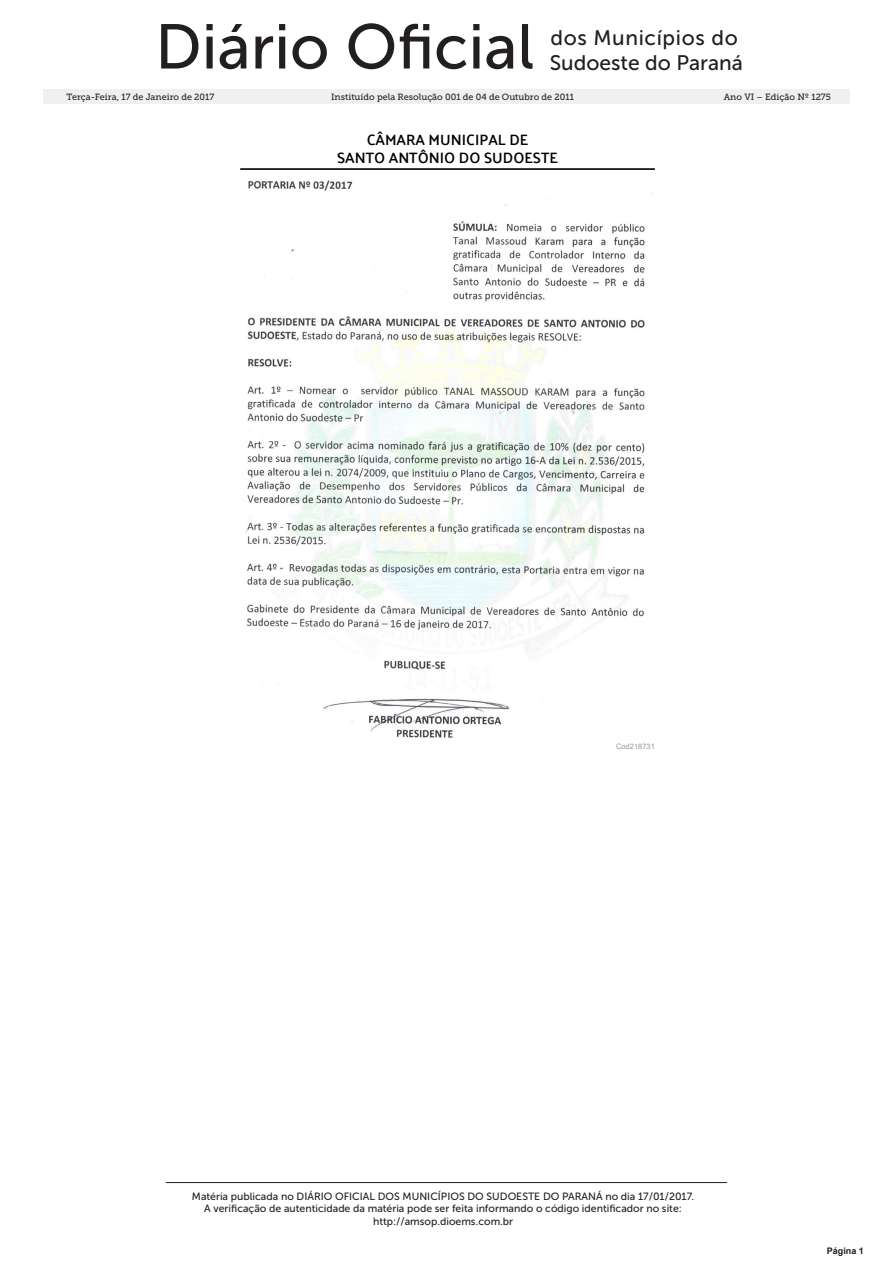
<style>
.page{position:relative;width:893px;height:1263px;background:#fff}
.page>*{position:absolute;margin:0;border:0;box-sizing:border-box;transform-origin:0 0}
.t1{font:63px "Museo Sans 500";color:#231f20}
.t2{font:21px/25.2px "Museo Sans 500";color:#231f20}
.sumario{font:600 15px "Palanquin";color:#000}
.t3{font:10.5px/12.6px "Museo Sans 500";color:#231f20;text-align:center}
.t4{font:9px "Museo Slab 500";color:#231f20}
.t5{font:700 9px "Arial";color:#231f20}
.cód_diário{font:7.5px "Arial";color:#949698}
</style>
<div class="page">
<hr style="left:166px;top:1182px;width:561px;height:1px;background:#231f20">
<div style="left:43px;top:89px;width:807px;height:15px;background:#f0f0f0"></div>
<hr style="left:240px;top:169px;width:415px;height:1px;background:#000">
<img style="left:245px;top:180px;width:407px;height:558px">
<h1 class="t1" style="left:155px;top:12px;width:381px">Diário Oficial</h1>
<h2 class="t2" style="left:550px;top:25px;width:195px">dos Municípios do<br>Sudoeste do Paraná</h2>
<p class="t4" style="left:66px;top:92px;width:149px">Terça-Feira, 17 de Janeiro de 2017</p>
<p class="t4" style="left:331px;top:92px;width:244px">Instituído pela Resolução 001 de 04 de Outubro de 2011</p>
<p class="t4" style="left:724px;top:92px;width:109px">Ano VI – Edição Nº 1275</p>
<p class="sumario" style="left:367px;top:131px;width:163px">CÂMARA MUNICIPAL DE</p>
<p class="sumario" style="left:337px;top:149px;width:223px">SANTO ANTÔNIO DO SUDOESTE</p>
<p class="cód_diário" style="left:616px;top:741px;width:40px">Cod218731</p>
<p class="t3" style="left:192px;top:1190px;width:504px">Matéria publicada no DIÁRIO OFICIAL DOS MUNICÍPIOS DO SUDOESTE DO PARANÁ no dia 17/01/2017.<br>A verificação de autenticidade da matéria pode ser feita informando o código identificador no site: http://amsop.dioems.com.br</p>
<p class="t5" style="left:827px;top:1244px;width:39px">Página 1</p>
</div>
